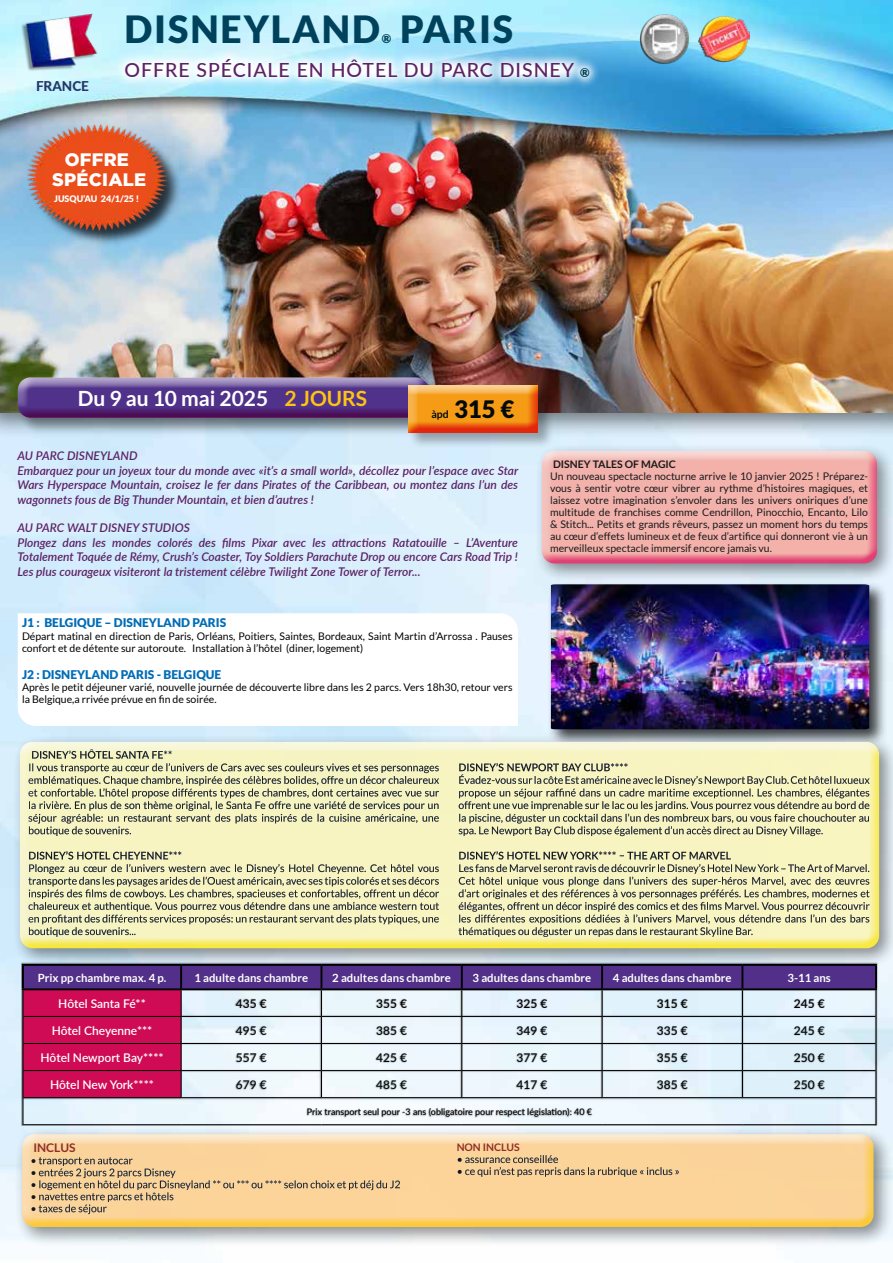
<style>
.page{position:relative;width:893px;height:1263px;background:#fff}
.page>*{position:absolute;margin:0;border:0;box-sizing:border-box;transform-origin:0 0}
.t1{font:900 37.5px "Lato";letter-spacing:.05em;color:#00425b}
.t2{font:900 24px "Lato";color:#030a0a}
.t3{font:700 21px "Lato";color:#fff}
.t4{font:500 19.5px "Lato";letter-spacing:.05em;color:#5c2264}
.t5{font:900 18px/19.5px "Gotham";letter-spacing:.015em;color:#fff;text-align:center}
.t6{font:800 13.5px "Lato";color:#243668}
.t7{font:italic 600 12px/14.4px "Lato";color:#5c2264}
.t8{font:600 12px "Lato";letter-spacing:-.005em;color:#fffffd}
.t9{font:500 12px "Lato";color:#030a0a}
.t10{font:900 12px "Lato";color:#006db7}
.t11{font:500 12px "Lato";color:#000}
.t12{font:700 12px "Lato";color:#841812}
.t13{font:900 12px "Lato";color:#00425b}
.t14{font:700 11.4px "Lato";color:#fff}
.t15{font:10.5px/12px "Lato";color:#020203;text-align:justify}
.t16{font:10.5px/12.6px "Lato";color:#000}
.t17{font:700 10.5px "Lato";color:#020203}
.t18{font:700 10.5px "Lato";color:#841811}
.t19{font:500 9px "Lato";color:#000}
.t20{font:900 9px "Lato";color:#fff}
.s1{font-weight:900;font-size:12px;color:#00425b}
.s2{color:#fdc413}
.s3{font-weight:700;font-size:10.5px}
</style>
<div class="page">
<div style="left:0;top:3px;width:893px;height:437px;background:#000;opacity:.5"></div>
<img style="left:0;top:153px;width:893px;height:259px">
<img style="left:0;top:0;width:893px;height:153px">
<img style="left:19px;top:12px;width:85px;height:73px">
<svg style="left:114px;top:48px;width:486px;height:41px"></svg>
<div style="left:533px;top:442px;width:360px;height:141px;background:#000;opacity:.5"></div>
<div style="left:539px;top:448px;width:342px;height:107px;background:#fff;opacity:.75"></div>
<div style="left:539px;top:452px;width:342px;height:113px;background:#e6007d;opacity:.75"></div>
<img style="left:639px;top:13px;width:52px;height:51px">
<img style="left:698px;top:14px;width:51px;height:49px">
<div style="left:18px;top:378px;width:427px;height:56px;background:#000;opacity:.3"></div>
<div style="left:16px;top:376px;width:414px;height:34px;background:#fff;opacity:.75"></div>
<div style="left:16px;top:379px;width:414px;height:41px;background:#e6007d;opacity:.75"></div>
<div style="left:408px;top:385px;width:146px;height:64px;background:#000;opacity:.3"></div>
<div style="left:406px;top:385px;width:136px;height:49px;background:#e6007d;opacity:.75"></div>
<svg style="left:18px;top:613px;width:500px;height:113px"></svg>
<div style="left:547px;top:580px;width:341px;height:168px;background:#000;opacity:.75"></div>
<img style="left:551px;top:584px;width:318px;height:145px">
<div style="left:14px;top:1126px;width:879px;height:121px;background:#000;opacity:.5"></div>
<div style="left:21px;top:1132px;width:854px;height:87px;background:#fff;opacity:.75"></div>
<div style="left:21px;top:1136px;width:854px;height:92px;background:#ffed00;opacity:.75"></div>
<div style="left:11px;top:733px;width:882px;height:235px;background:#000;opacity:.5"></div>
<div style="left:17px;top:739px;width:864px;height:201px;background:#fff;opacity:.75"></div>
<div style="left:17px;top:744px;width:864px;height:205px;background:#ffed00;opacity:.75"></div>
<div style="left:31px;top:128px;width:153px;height:120px;background:#000;opacity:.75"></div>
<img style="left:27px;top:125px;width:139px;height:106px">
<div style="left:21px;top:962px;width:857px;height:164px;background:#000;opacity:.51"></div>
<hr style="left:22px;top:1124px;width:159px;height:1px;background:#000">
<hr style="left:181px;top:1124px;width:140px;height:1px;background:#000">
<hr style="left:321px;top:1124px;width:141px;height:1px;background:#000">
<hr style="left:462px;top:1124px;width:140px;height:1px;background:#000">
<hr style="left:602px;top:1124px;width:140px;height:1px;background:#000">
<hr style="left:742px;top:1124px;width:134px;height:1px;background:#000">
<hr style="left:22px;top:964px;width:159px;height:2px;background:#000">
<svg style="left:22px;top:965px;width:854px;height:159px;background:#c4b0ca"></svg>
<hr style="left:181px;top:964px;width:140px;height:2px;background:#000">
<hr style="left:181px;top:988px;width:140px;height:2px;background:#000">
<hr style="left:461px;top:966px;width:2px;height:22px;background:#000">
<hr style="left:321px;top:964px;width:141px;height:2px;background:#000">
<hr style="left:321px;top:988px;width:141px;height:2px;background:#000">
<hr style="left:601px;top:966px;width:2px;height:22px;background:#000">
<hr style="left:462px;top:964px;width:140px;height:2px;background:#000">
<hr style="left:462px;top:988px;width:140px;height:2px;background:#000">
<hr style="left:741px;top:966px;width:2px;height:22px;background:#000">
<hr style="left:602px;top:964px;width:140px;height:2px;background:#000">
<hr style="left:602px;top:988px;width:140px;height:2px;background:#000">
<hr style="left:875px;top:966px;width:2px;height:22px;background:#000">
<hr style="left:742px;top:964px;width:135px;height:2px;background:#000">
<hr style="left:742px;top:988px;width:135px;height:2px;background:#000">
<p class="t6" style="left:36px;top:76px;width:54px">FRANCE</p>
<h1 class="t1" style="left:400px;top:7px;width:115px">PARIS</h1>
<h3 class="t4" style="left:125px;top:56px;width:466px">OFFRE SPÉCIALE EN HÔTEL DU PARC DISNEY <span class="s1">®</span></h3>
<h1 class="t1" style="left:125px;top:7px;width:257px">DISNEYLAND</h1>
<p class="t13" style="left:382px;top:32px;width:11px">®</p>
<h3 class="t5" style="left:52px;top:150px;width:96px">OFFRE<br>SPÉCIALE</h3>
<p class="t20" style="left:54px;top:194px;width:87px">JUSQU’AU 24/1/25 !</p>
<h3 class="t3" style="left:78px;top:386px;width:291px">Du 9 au 10 mai 2025 <span class="s2">2 JOURS</span></h3>
<h2 class="t2" style="left:431px;top:395px;width:84px"><span class="s3">àpd</span> 315 €</h2>
<p class="t7" style="left:18px;top:448px;width:502px">AU PARC DISNEYLAND<br>Embarquez pour un joyeux tour du monde avec «it’s a small world», décollez pour l’espace avec Star Wars Hyperspace Mountain, croisez le fer dans Pirates of the Caribbean, ou montez dans l’un des wagonnets fous de Big Thunder Mountain, et bien d’autres !</p>
<p class="t7" style="left:18px;top:520px;width:502px">AU PARC WALT DISNEY STUDIOS<br>Plongez dans les mondes colorés des films Pixar avec les attractions Ratatouille – L’Aventure Totalement Toquée de Rémy, Crush’s Coaster, Toy Soldiers Parachute Drop ou encore Cars Road Trip !<br>Les plus courageux visiteront la tristement célèbre Twilight Zone Tower of Terror...</p>
<p class="t10" style="left:22px;top:616px;width:206px">J1 : BELGIQUE – DISNEYLAND PARIS</p>
<p class="t16" style="left:22px;top:630px;width:492px">Départ matinal en direction de Paris, Orléans, Poitiers, Saintes, Bordeaux, Saint Martin d’Arrossa . Pauses confort et de détente sur autoroute. Installation à l’hôtel (diner, logement)</p>
<p class="t10" style="left:22px;top:668px;width:201px">J2 : DISNEYLAND PARIS - BELGIQUE</p>
<p class="t16" style="left:22px;top:681px;width:492px;line-height:12px">Après le petit déjeuner varié, nouvelle journée de découverte libre dans les 2 parcs. Vers 18h30, retour vers la Belgique,a rrivée prévue en fin de soirée.</p>
<p class="t17" style="left:553px;top:458px;width:124px">DISNEY TALES OF MAGIC</p>
<p class="t15" style="left:550px;top:470px;width:320px">Un nouveau spectacle nocturne arrive le 10 janvier 2025 ! Préparez&shy;vous à sentir votre cœur vibrer au rythme d’histoires magiques, et laissez votre imagination s’envoler dans les univers oniriques d’une multitude de franchises comme Cendrillon, Pinocchio, Encanto, Lilo &amp; Stitch... Petits et grands rêveurs, passez un moment hors du temps au cœur d‘effets lumineux et de feux d’artifice qui donneront vie à un merveilleux spectacle immersif encore jamais vu.</p>
<p class="t14" style="left:38px;top:971px;width:130px">Prix pp chambre max. 4 p.</p>
<p class="t14" style="left:194px;top:971px;width:115px">1 adulte dans chambre</p>
<p class="t14" style="left:332px;top:971px;width:120px">2 adultes dans chambre</p>
<p class="t14" style="left:473px;top:971px;width:120px">3 adultes dans chambre</p>
<p class="t14" style="left:613px;top:971px;width:120px">4 adultes dans chambre</p>
<p class="t14" style="left:788px;top:971px;width:45px">3-11 ans</p>
<p class="t8" style="left:58px;top:995px;width:89px">Hôtel Santa Fé**</p>
<p class="t11" style="left:236px;top:995px;width:32px">435 €</p>
<p class="t11" style="left:376px;top:995px;width:32px">355 €</p>
<p class="t11" style="left:516px;top:995px;width:32px">325 €</p>
<p class="t11" style="left:657px;top:995px;width:32px">315 €</p>
<p class="t11" style="left:794px;top:995px;width:32px">245 €</p>
<p class="t8" style="left:52px;top:1022px;width:102px">Hôtel Cheyenne***</p>
<p class="t9" style="left:236px;top:1022px;width:32px">495 €</p>
<p class="t9" style="left:376px;top:1022px;width:32px">385 €</p>
<p class="t9" style="left:517px;top:1022px;width:32px">349 €</p>
<p class="t9" style="left:657px;top:1022px;width:32px">335 €</p>
<p class="t9" style="left:794px;top:1022px;width:32px">245 €</p>
<p class="t8" style="left:41px;top:1049px;width:124px">Hôtel Newport Bay****</p>
<p class="t9" style="left:236px;top:1049px;width:32px">557 €</p>
<p class="t9" style="left:376px;top:1049px;width:32px">425 €</p>
<p class="t9" style="left:517px;top:1049px;width:32px">377 €</p>
<p class="t9" style="left:657px;top:1049px;width:32px">355 €</p>
<p class="t9" style="left:794px;top:1049px;width:32px">250 €</p>
<p class="t8" style="left:50px;top:1076px;width:105px">Hôtel New York****</p>
<p class="t9" style="left:236px;top:1076px;width:32px">679 €</p>
<p class="t9" style="left:376px;top:1076px;width:32px">485 €</p>
<p class="t9" style="left:517px;top:1076px;width:32px">417 €</p>
<p class="t9" style="left:657px;top:1076px;width:32px">385 €</p>
<p class="t9" style="left:794px;top:1076px;width:32px">250 €</p>
<p class="t19" style="left:307px;top:1105px;width:287px">Prix transport seul pour -3 ans (obligatoire pour respect législation): 40 €</p>
<p class="t12" style="left:33px;top:1141px;width:44px">INCLUS</p>
<p class="t18" style="left:457px;top:1141px;width:65px">NON INCLUS</p>
</div>
